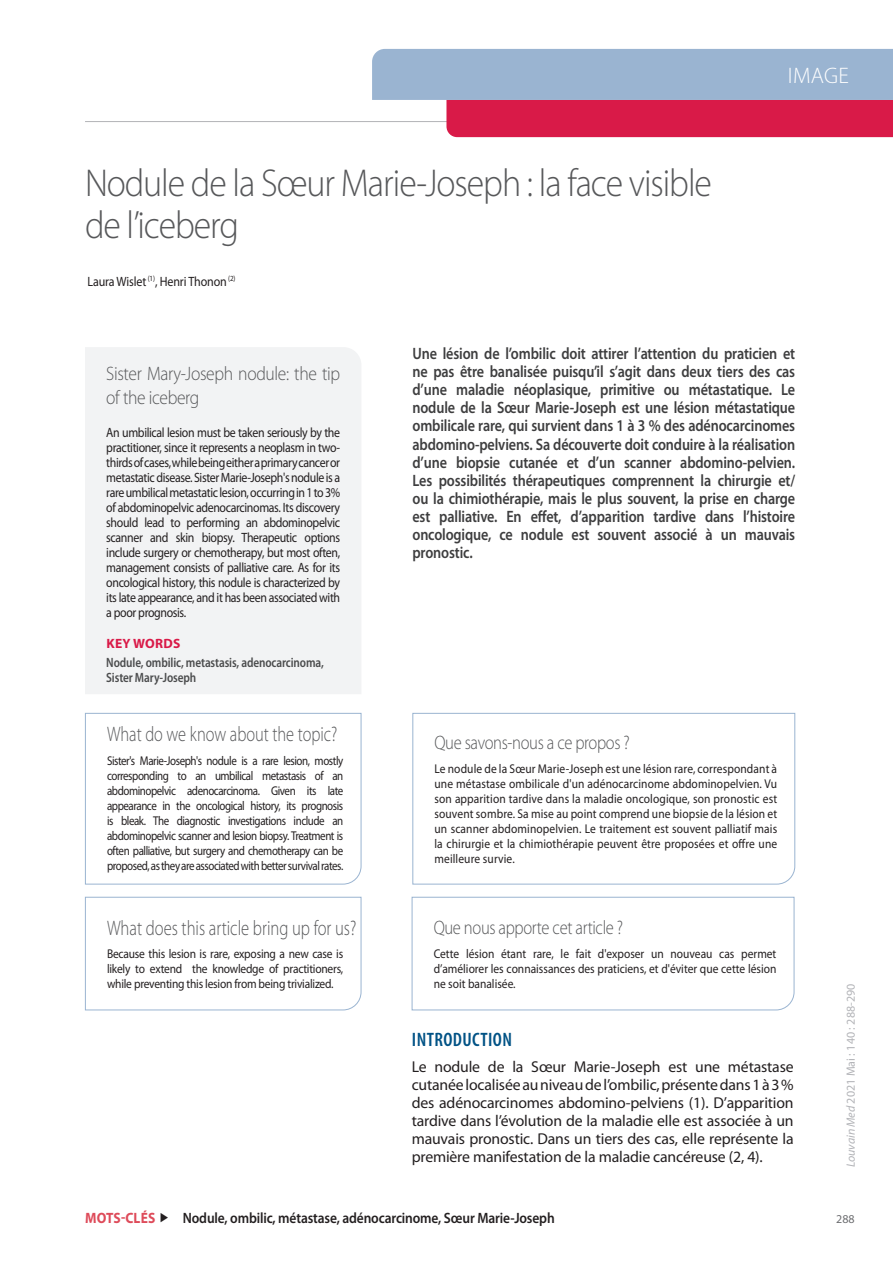
<style>
.page{position:relative;width:893px;height:1263px;background:#fff}
.page>*{position:absolute;margin:0;border:0;box-sizing:border-box;transform-origin:0 0}
.TITRE_de_l_ARTICLE{font:300 39px/42px "Myriad Pro";letter-spacing:-.03em;color:#57585a;scale:.92 1}
.RUBRIQUE_1_D{font:300 22.5px "Myriad Pro";letter-spacing:.015em;color:#fff}
.QUE_SAVONS-NOUS_TITR{font:300 21px "Myriad Pro";color:#57585a;scale:.79 1}
.QUE_SAVONS-NOUS_TITR-2{font:300 21px "Myriad Pro";color:#57585a;scale:.78 1}
.QUE_SAVONS-NOUS_TITR-3{font:300 19.5px "Myriad Pro";letter-spacing:-.02em;color:#57585a;scale:.85 1}
.TITRE_de_l_ARTICLE_A{font:300 19.5px/24px "Myriad Pro";letter-spacing:-.02em;color:#57585a;scale:.9 1}
.TITRE_-_01_new{font:600 condensed 19.5px "Myriad Pro";letter-spacing:.02em;color:#005285}
.List_Paragraph{font:600 16.5px/18px "Myriad Pro";letter-spacing:-.01em;color:#3e3e3f;text-align:justify;scale:.86 1}
.t1{font:15.75px/18px "Myriad Pro";letter-spacing:-.01em;color:#231f20;text-align:justify}
.Mots-clés_FR{font:600 15px "Myriad Pro";letter-spacing:-.01em;color:#231f20;scale:.9 1}
.Mots-clés_FR-2{font:700 15px "Myriad Pro";letter-spacing:.01em;color:#de4b5a;scale:.9 1}
.SUMMARY_-_Textes_US{font:13.5px/15px "Myriad Pro";letter-spacing:-.03em;color:#231f20;text-align:justify;scale:.88 1}
.KEY_WORDS_-_Chapeau{font:600 semi-condensed 13.5px/15px "Myriad Pro";letter-spacing:-.01em;color:#4b4c4d;scale:.9 1}
.AUTEUR_de_l_article{font:13.5px "Myriad Pro";letter-spacing:-.01em;color:#231f20;scale:.89 1}
.KEY_WORDS_-_Chapeau-2{font:700 13.5px "Myriad Pro";letter-spacing:.02em;color:#d91a48}
.QUE_SAVONS_NOUS_TXT{font:12.75px/15px "Myriad Pro";letter-spacing:-.01em;color:#231f20;text-align:justify;scale:.9 1}
.QUE_SAVONS_NOUS_TXT-2{font:12.75px/15px "Myriad Pro";letter-spacing:-.01em;color:#231f20;text-align:justify;scale:.86 1}
.t2{font:12px "Myriad Pro";color:#b2b3b7}
.Numéros_Page{font:12px "Myriad Pro";color:#6c6d70}
.s1{font-style:italic}
</style>
<div class="page">
<hr style="left:85px;top:121px;width:723px;height:1px;background:#b2b3b7">
<div style="left:85px;top:347px;width:276px;height:347px;background:#f2f3f4"></div>
<svg style="left:372px;top:49px;width:521px;height:88px;background:#b681a2"></svg>
<svg style="left:85px;top:713px;width:277px;height:172px"></svg>
<svg style="left:412px;top:713px;width:383px;height:172px"></svg>
<svg style="left:85px;top:896px;width:277px;height:115px"></svg>
<svg style="left:411px;top:896px;width:384px;height:115px"></svg>
<p class="TITRE_de_l_ARTICLE" style="left:85px;top:163px;width:683px">Nodule de la Sœur Marie-Joseph : la face visible de l’iceberg</p>
<p class="AUTEUR_de_l_article" style="left:87px;top:274px;width:168px">Laura Wislet <sup>(1)</sup>, Henri Thonon <sup>(2)</sup></p>
<p class="RUBRIQUE_1_D" style="left:788px;top:63px;width:63px">IMAGE</p>
<p class="TITRE_de_l_ARTICLE_A" style="left:106px;top:362px;width:261px">Sister Mary-Joseph nodule: the tip of the iceberg</p>
<p class="SUMMARY_-_Textes_US" style="left:106px;top:425px;width:267px">An umbilical lesion must be taken seriously by the practitioner, since it represents a neoplasm in two&shy;thirds of cases, while being either a primary cancer or metastatic disease. Sister Marie-Joseph's nodule is a rare umbilical metastatic lesion, occurring in 1 to 3% of abdominopelvic adenocarcinomas. Its discovery should lead to performing an abdominopelvic scanner and skin biopsy. Therapeutic options include surgery or chemotherapy, but most often, management consists of palliative care. As for its oncological history, this nodule is characterized by its late appearance, and it has been associated with a poor prognosis.</p>
<p class="KEY_WORDS_-_Chapeau-2" style="left:106px;top:636px;width:76px">KEY WORDS</p>
<p class="KEY_WORDS_-_Chapeau" style="left:106px;top:655px;width:243px">Nodule, ombilic, metastasis, adenocarcinoma,<br>Sister Mary-Joseph</p>
<p class="QUE_SAVONS-NOUS_TITR-2" style="left:107px;top:723px;width:297px">What do we know about the topic?</p>
<p class="QUE_SAVONS_NOUS_TXT-2" style="left:107px;top:753px;width:276px">Sister's Marie-Joseph's nodule is a rare lesion, mostly corresponding to an umbilical metastasis of an abdominopelvic adenocarcinoma. Given its late appearance in the oncological history, its prognosis is bleak. The diagnostic investigations include an abdominopelvic scanner and lesion biopsy. Treatment is often palliative, but surgery and chemotherapy can be proposed, as they are associated with better survival rates.</p>
<p class="QUE_SAVONS-NOUS_TITR" style="left:107px;top:916px;width:317px">What does this article bring up for us?</p>
<p class="QUE_SAVONS_NOUS_TXT" style="left:107px;top:947px;width:264px">Because this lesion is rare, exposing a new case is likely to extend the knowledge of practitioners, while preventing this lesion from being trivialized.</p>
<p class="List_Paragraph" style="left:412px;top:345px;width:447px">Une lésion de l’ombilic doit attirer l’attention du praticien et ne pas être banalisée puisqu’il s’agit dans deux tiers des cas d’une maladie néoplasique, primitive ou métastatique. Le nodule de la Sœur Marie-Joseph est une lésion métastatique ombilicale rare, qui survient dans 1 à 3 % des adénocarcinomes abdomino-pelviens. Sa découverte doit conduire à la réalisation d’une biopsie cutanée et d’un scanner abdomino-pelvien.<br>Les possibilités thérapeutiques comprennent la chirurgie et/ ou la chimiothérapie, mais le plus souvent, la prise en charge est palliative. En effet, d’apparition tardive dans l’histoire oncologique, ce nodule est souvent associé à un mauvais pronostic.</p>
<p class="QUE_SAVONS-NOUS_TITR-3" style="left:434px;top:732px;width:231px">Que savons-nous a ce propos ?</p>
<p class="QUE_SAVONS_NOUS_TXT" style="left:434px;top:761px;width:382px">Le nodule de la Sœur Marie-Joseph est une lésion rare, correspondant à une métastase ombilicale d'un adénocarcinome abdominopelvien. Vu son apparition tardive dans la maladie oncologique, son pronostic est souvent sombre. Sa mise au point comprend une biopsie de la lésion et un scanner abdominopelvien. Le traitement est souvent palliatif mais la chirurgie et la chimiothérapie peuvent être proposées et offre une meilleure survie.</p>
<p class="QUE_SAVONS-NOUS_TITR-3" style="left:434px;top:917px;width:224px">Que nous apporte cet article ?</p>
<p class="QUE_SAVONS_NOUS_TXT" style="left:434px;top:946px;width:382px">Cette lésion étant rare, le fait d'exposer un nouveau cas permet d’améliorer les connaissances des praticiens, et d'éviter que cette lésion ne soit banalisée.</p>
<p class="TITRE_-_01_new" style="left:412px;top:1029px;width:102px">INTRODUCTION</p>
<p class="t1" style="left:412px;top:1058px;width:383px">Le nodule de la Sœur Marie-Joseph est une métastase cutanée localisée au niveau de l’ombilic, présente dans 1 à 3 % des adénocarcinomes abdomino-pelviens (1). D’apparition tardive dans l’évolution de la maladie elle est associée à un mauvais pronostic. Dans un tiers des cas, elle représente la première manifestation de la maladie cancéreuse (2, 4).</p>
<p class="Mots-clés_FR-2" style="left:85px;top:1209px;width:79px">MOTS-CLÉS</p>
<p class="Mots-clés_FR" style="left:183px;top:1209px;width:415px">Nodule, ombilic, métastase, adénocarcinome, Sœur Marie-Joseph</p>
<p class="t2" style="left:844px;top:1167px;width:185px;rotate:-90deg"><span class="s1">Louvain Med</span> 2021 Mai : 140 : 288-290</p>
<p class="Numéros_Page" style="left:836px;top:1212px;width:20px">288</p>
</div>
